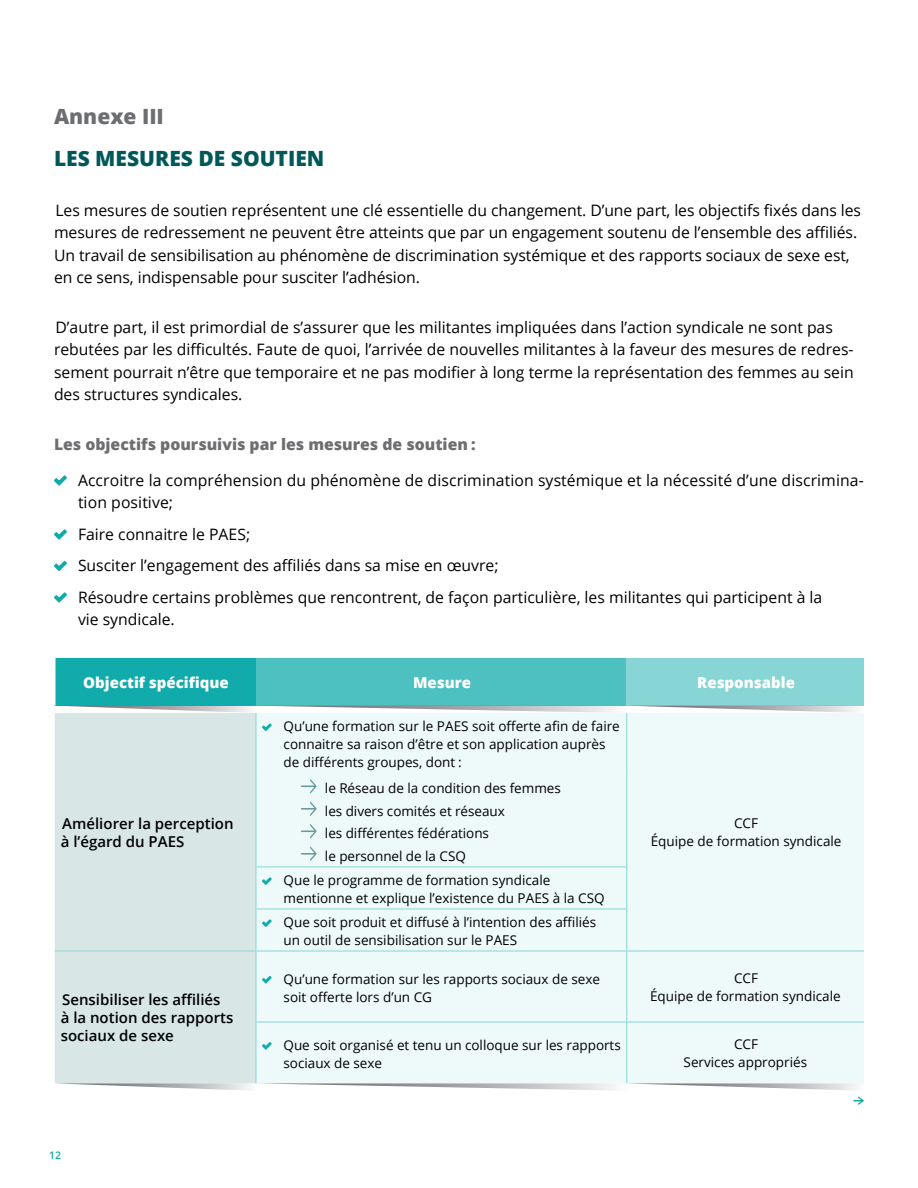
<style>
.page{position:relative;width:918px;height:1188px;background:#fff}
.page>*{position:absolute;margin:0;border:0;box-sizing:border-box;transform-origin:0 0}
.t1{font:800 21px "Open Sans";color:#005859}
.t2{font:800 21px "Open Sans";color:#6d6e71}
.t3{font:15.75px/22.5px "Open Sans";color:#000}
.t4{font:800 15.75px "Open Sans";color:#6d6e71}
.t5{font:600 15px/18px "Open Sans";color:#000}
.t6{font:800 15px "Open Sans";color:#fff}
.t7{font:13.5px/18px "Open Sans";color:#000}
.t8{font:600 10.5px "Open Sans";color:#12abac}
</style>
<div class="page">
<svg style="left:54px;top:475px;width:13px;height:11px"></svg>
<svg style="left:54px;top:529px;width:13px;height:11px"></svg>
<svg style="left:54px;top:561px;width:13px;height:10px"></svg>
<svg style="left:54px;top:592px;width:13px;height:11px"></svg>
<div style="left:55px;top:658px;width:201px;height:48px;background:#12abac"></div>
<div style="left:256px;top:658px;width:371px;height:48px;background:#4dc0c1"></div>
<div style="left:627px;top:658px;width:237px;height:48px;background:#88d5d6"></div>
<div style="left:55px;top:713px;width:201px;height:370px;background:#d9e6e6"></div>
<div style="left:257px;top:713px;width:607px;height:370px;background:#eef9f9"></div>
<hr style="left:54px;top:658px;width:2px;height:48px;background:#fff">
<hr style="left:256px;top:713px;width:1px;height:60px;background:#88d5d6">
<hr style="left:626px;top:713px;width:1px;height:60px;background:#88d5d6">
<hr style="left:256px;top:773px;width:1px;height:94px;background:#88d5d6">
<hr style="left:626px;top:773px;width:1px;height:94px;background:#88d5d6">
<hr style="left:256px;top:867px;width:1px;height:42px;background:#88d5d6">
<hr style="left:626px;top:867px;width:1px;height:42px;background:#88d5d6">
<hr style="left:256px;top:909px;width:1px;height:42px;background:#88d5d6">
<hr style="left:626px;top:909px;width:1px;height:42px;background:#88d5d6">
<hr style="left:55px;top:951px;width:201px;height:1px;background:#88d5d6">
<hr style="left:256px;top:951px;width:371px;height:1px;background:#88d5d6">
<hr style="left:256px;top:951px;width:1px;height:71px;background:#88d5d6">
<hr style="left:627px;top:951px;width:237px;height:1px;background:#88d5d6">
<hr style="left:626px;top:951px;width:1px;height:71px;background:#88d5d6">
<hr style="left:256px;top:1022px;width:1px;height:61px;background:#88d5d6">
<hr style="left:626px;top:1022px;width:1px;height:61px;background:#88d5d6">
<hr style="left:256px;top:867px;width:370px;height:1px;background:#88d5d6">
<hr style="left:256px;top:909px;width:370px;height:1px;background:#88d5d6">
<hr style="left:256px;top:1022px;width:371px;height:1px;background:#88d5d6">
<hr style="left:627px;top:1022px;width:237px;height:1px;background:#88d5d6">
<svg style="left:66px;top:706px;width:791px;height:7px"></svg>
<svg style="left:262px;top:723px;width:10px;height:8px"></svg>
<svg style="left:301px;top:779px;width:16px;height:14px"></svg>
<svg style="left:301px;top:802px;width:16px;height:14px"></svg>
<svg style="left:301px;top:824px;width:16px;height:14px"></svg>
<svg style="left:301px;top:847px;width:16px;height:14px"></svg>
<svg style="left:262px;top:877px;width:10px;height:8px"></svg>
<svg style="left:262px;top:919px;width:10px;height:8px"></svg>
<svg style="left:262px;top:976px;width:10px;height:8px"></svg>
<svg style="left:262px;top:1042px;width:10px;height:8px"></svg>
<svg style="left:55px;top:1083px;width:804px;height:7px"></svg>
<svg style="left:853px;top:1097px;width:11px;height:8px"></svg>
<h1 class="t2" style="left:54px;top:100px;width:111px">Annexe III</h1>
<h1 class="t1" style="left:54px;top:142px;width:272px">LES MESURES DE SOUTIEN</h1>
<p class="t3" style="left:54px;top:198px;width:809px">Les mesures de soutien représentent une clé essentielle du changement. D’une part, les objectifs fixés dans les mesures de redressement ne peuvent être atteints que par un engagement soutenu de l’ensemble des affiliés.<br>Un travail de sensibilisation au phénomène de discrimination systémique et des rapports sociaux de sexe est, en ce sens, indispensable pour susciter l’adhésion.</p>
<p class="t3" style="left:54px;top:315px;width:801px">D’autre part, il est primordial de s’assurer que les militantes impliquées dans l’action syndicale ne sont pas rebutées par les difficultés. Faute de quoi, l’arrivée de nouvelles militantes à la faveur des mesures de redres&shy;sement pourrait n’être que temporaire et ne pas modifier à long terme la représentation des femmes au sein des structures syndicales.</p>
<p class="t4" style="left:54px;top:432px;width:423px">Les objectifs poursuivis par les mesures de soutien :</p>
<p class="t3" style="left:78px;top:468px;width:787px">Accroitre la compréhension du phénomène de discrimination systémique et la nécessité d’une discrimina&shy;tion positive;</p>
<p class="t3" style="left:78px;top:518px;width:746px;line-height:31.5px">Faire connaitre le PAES;<br>Susciter l’engagement des affiliés dans sa mise en œuvre;<br>Résoudre certains problèmes que rencontrent, de façon particulière, les militantes qui participent à la</p>
<p class="t3" style="left:78px;top:608px;width:98px">vie syndicale.</p>
<p class="t6" style="left:83px;top:671px;width:147px">Objectif spécifique</p>
<p class="t6" style="left:413px;top:671px;width:60px">Mesure</p>
<p class="t6" style="left:697px;top:671px;width:99px">Responsable</p>
<p class="t5" style="left:61px;top:814px;width:174px">Améliorer la perception à l’égard du PAES</p>
<p class="t5" style="left:61px;top:990px;width:174px">Sensibiliser les affiliés<br>à la notion des rapports sociaux de sexe</p>
<p class="t8" style="left:49px;top:1148px;width:13px">12</p>
<p class="t7" style="left:284px;top:717px;width:338px">Qu’une formation sur le PAES soit offerte afin de faire connaitre sa raison d’être et son application auprès de différents groupes, dont :</p>
<p class="t7" style="left:325px;top:777px;width:237px;line-height:22.5px">le Réseau de la condition des femmes les divers comités et réseaux<br>les différentes fédérations<br>le personnel de la CSQ</p>
<p class="t7" style="left:284px;top:871px;width:323px">Que le programme de formation syndicale mentionne et explique l’existence du PAES à la CSQ</p>
<p class="t7" style="left:284px;top:913px;width:314px">Que soit produit et diffusé à l’intention des affiliés un outil de sensibilisation sur le PAES</p>
<p class="t7" style="left:651px;top:814px;width:192px;text-align:center">CCF<br>Équipe de formation syndicale</p>
<p class="t7" style="left:284px;top:969px;width:318px">Qu’une formation sur les rapports sociaux de sexe soit offerte lors d’un CG</p>
<p class="t7" style="left:650px;top:968px;width:192px;text-align:center">CCF<br>Équipe de formation syndicale</p>
<p class="t7" style="left:284px;top:1035px;width:339px">Que soit organisé et tenu un colloque sur les rapports sociaux de sexe</p>
<p class="t7" style="left:684px;top:1035px;width:125px;text-align:center">CCF<br>Services appropriés</p>
</div>
